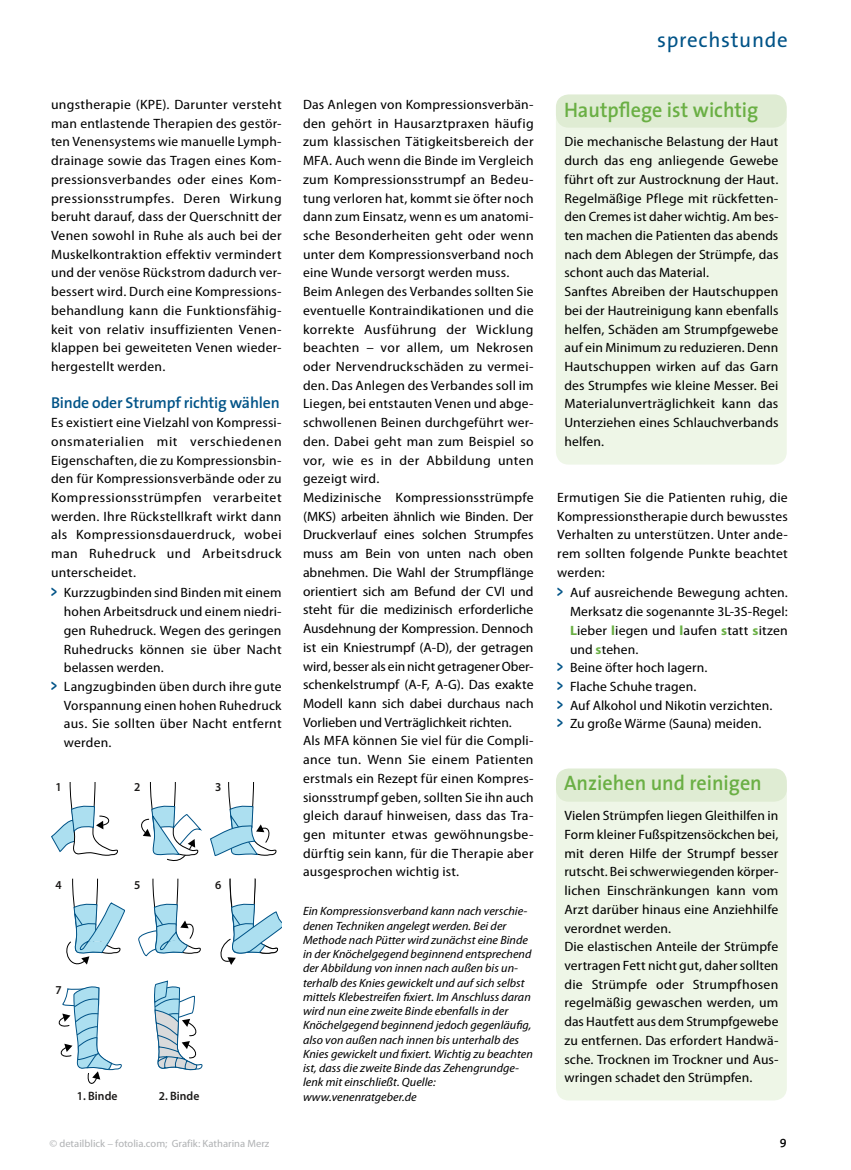
<style>
.page{position:relative;width:851px;height:1170px;background:#fff}
.page>*{position:absolute;margin:0;border:0;box-sizing:border-box;transform-origin:0 0}
.t1{font:600 21px "The Sans";color:#6aaf44;scale:.96 1}
.t2{font:21px "The Sans";letter-spacing:.035em;color:#005387}
.t3{font:600 15.75px "The Sans";letter-spacing:-.01em;color:#005387}
.t4{font:semi-condensed 13.5px/18.8px "Myriad Pro";letter-spacing:.01em;color:#000;scale:1.1 1}
.t5{font:semi-condensed 13.5px/18.8px "Myriad Pro";letter-spacing:.01em;color:#000;text-align:justify;scale:1.11 1}
.t6{font:semi-condensed 13.5px/18.8px "Myriad Pro";letter-spacing:.01em;color:#000;text-align:justify;scale:1.09 1}
.t7{font:600 12.15px "Myriad Pro";color:#1c1a19;scale:.96 1}
.t8{font:italic semi-condensed 12px/14.2px "Myriad Pro";color:#000;scale:1.1 1}
.t9{font:600 12px "The Sans";color:#000}
.t10{font:semi-condensed 10.5px "Myriad Pro";color:#b1b3b5;scale:1.1 1}
.s1{font-family:"VAG Rounded";font-weight:700;font-stretch:normal;font-size:16.5px;color:#005387}
.s2{font-weight:700;color:#6aaf44}
</style>
<div class="page">
<svg style="left:51px;top:782px;width:67px;height:74px"></svg>
<svg style="left:141px;top:782px;width:60px;height:79px"></svg>
<svg style="left:210px;top:782px;width:66px;height:74px"></svg>
<svg style="left:66px;top:878px;width:59px;height:87px"></svg>
<svg style="left:138px;top:878px;width:63px;height:79px"></svg>
<svg style="left:220px;top:878px;width:61px;height:86px"></svg>
<svg style="left:58px;top:986px;width:64px;height:98px"></svg>
<svg style="left:154px;top:980px;width:48px;height:90px"></svg>
<div style="left:556px;top:107px;width:230px;height:357px;background:#eef6e7;border-radius:13px"></div>
<div style="left:556px;top:94px;width:230px;height:34px;background:#dfecd3;border-radius:13px"></div>
<div style="left:556px;top:774px;width:230px;height:326px;background:#eef6e7;border-radius:13px"></div>
<div style="left:556px;top:768px;width:230px;height:33px;background:#dfecd3;border-radius:13px"></div>
<p class="t5" style="left:51px;top:95px;width:209px">ungstherapie (KPE). Darunter versteht man entlastende Therapien des gestör&shy;ten Venensystems wie manuelle Lymph&shy;drainage sowie das Tragen eines Kom&shy;pressionsverbandes oder eines Kom&shy;pressionsstrumpfes. Deren Wirkung beruht darauf, dass der Querschnitt der Venen sowohl in Ruhe als auch bei der Muskelkontraktion effektiv vermindert und der venöse Rückstrom dadurch ver&shy;bessert wird. Durch eine Kompressions&shy;behandlung kann die Funktionsfähig&shy;keit von relativ insuffizienten Venen&shy;klappen bei geweiteten Venen wieder&shy;hergestellt werden.</p>
<p class="t3" style="left:51px;top:393px;width:230px">Binde oder Strumpf richtig wählen</p>
<p class="t6" style="left:51px;top:413px;width:213px">Es existiert eine Vielzahl von Kompressi&shy;onsmaterialien mit verschiedenen Eigenschaften, die zu Kompressionsbin&shy;den für Kompressionsverbände oder zu Kompressionsstrümpfen verarbeitet werden. Ihre Rückstellkraft wirkt dann als Kompressionsdauerdruck, wobei man Ruhedruck und Arbeitsdruck unterscheidet.</p>
<p class="t4" style="left:51px;top:583px;width:211px"><span class="s1">&gt;</span> Kurzzugbinden sind Binden mit einem</p>
<p class="t4" style="left:64px;top:602px;width:199px">hohen Arbeitsdruck und einem niedri-</p>
<p class="t5" style="left:64px;top:621px;width:198px">gen Ruhedruck. Wegen des geringen</p>
<p class="t5" style="left:64px;top:640px;width:198px">Ruhedrucks können sie über Nacht</p>
<p class="t4" style="left:64px;top:658px;width:92px">belassen werden.</p>
<p class="t4" style="left:51px;top:677px;width:211px"><span class="s1">&gt;</span> Langzugbinden üben durch ihre gute</p>
<p class="t6" style="left:64px;top:696px;width:201px">Vorspannung einen hohen Ruhedruck</p>
<p class="t5" style="left:64px;top:714px;width:198px">aus. Sie sollten über Nacht entfernt</p>
<p class="t4" style="left:64px;top:733px;width:45px">werden.</p>
<p class="t7" style="left:56px;top:779px;width:8px">1</p>
<p class="t7" style="left:134px;top:779px;width:8px">2</p>
<p class="t7" style="left:215px;top:779px;width:8px">3</p>
<p class="t7" style="left:56px;top:876px;width:8px">4</p>
<p class="t7" style="left:134px;top:876px;width:8px">5</p>
<p class="t7" style="left:215px;top:876px;width:8px">6</p>
<p class="t7" style="left:56px;top:981px;width:8px">7</p>
<p class="t7" style="left:77px;top:1087px;width:44px">1. Binde</p>
<p class="t7" style="left:159px;top:1087px;width:44px">2. Binde</p>
<p class="t10" style="left:49px;top:1137px;width:201px">© detailblick – fotolia.com; Grafik: Katharina Merz</p>
<p class="t4" style="left:303px;top:95px;width:211px">Das Anlegen von Kompressionsverbän&shy;den gehört in Hausarztpraxen häufig zum klassischen Tätigkeitsbereich der MFA. Auch wenn die Binde im Vergleich zum Kompressionsstrumpf an Bedeu&shy;tung verloren hat, kommt sie öfter noch dann zum Einsatz, wenn es um anatomi&shy;sche Besonderheiten geht oder wenn unter dem Kompressionsverband noch eine Wunde versorgt werden muss.<br>Beim Anlegen des Verbandes sollten Sie eventuelle Kontraindikationen und die korrekte Ausführung der Wicklung beachten – vor allem, um Nekrosen oder Nervendruckschäden zu vermei&shy;den. Das Anlegen des Verbandes soll im Liegen, bei entstauten Venen und abge&shy;schwollenen Beinen durchgeführt wer&shy;den. Dabei geht man zum Beispiel so vor, wie es in der Abbildung unten gezeigt wird.<br>Medizinische Kompressionsstrümpfe (MKS) arbeiten ähnlich wie Binden. Der Druckverlauf eines solchen Strumpfes muss am Bein von unten nach oben abnehmen. Die Wahl der Strumpflänge orientiert sich am Befund der CVI und steht für die medizinisch erforderliche Ausdehnung der Kompression. Dennoch ist ein Kniestrumpf (A-D), der getragen wird, besser als ein nicht getragener Ober&shy;schenkelstrumpf (A-F, A-G). Das exakte Modell kann sich dabei durchaus nach Vorlieben und Verträglichkeit richten.<br>Als MFA können Sie viel für die Compli&shy;ance tun. Wenn Sie einem Patienten erstmals ein Rezept für einen Kompres&shy;sionsstrumpf geben, sollten Sie ihn auch gleich darauf hinweisen, dass das Tra&shy;gen mitunter etwas gewöhnungsbe&shy;dürftig sein kann, für die Therapie aber ausgesprochen wichtig ist.</p>
<p class="t8" style="left:303px;top:904px;width:210px">Ein Kompressionsverband kann nach verschie&shy;denen Techniken angelegt werden. Bei der Methode nach Pütter wird zunächst eine Binde in der Knöchelgegend beginnend entsprechend der Abbildung von innen nach außen bis un&shy;terhalb des Knies gewickelt und auf sich selbst mittels Klebestreifen fixiert. Im Anschluss daran wird nun eine zweite Binde ebenfalls in der Knöchelgegend beginnend jedoch gegenläufig, also von außen nach innen bis unterhalb des Knies gewickelt und fixiert. Wichtig zu beachten ist, dass die zweite Binde das Zehengrundge&shy;lenk mit einschließt. Quelle: www.venenratgeber.de</p>
<h1 class="t2" style="left:657px;top:27px;width:132px">sprechstunde</h1>
<h1 class="t1" style="left:564px;top:97px;width:204px">Hautpflege ist wichtig</h1>
<p class="t4" style="left:564px;top:133px;width:196px">Die mechanische Belastung der Haut durch das eng anliegende Gewebe führt oft zur Austrocknung der Haut.<br>Regelmäßige Pflege mit rückfetten&shy;den Cremes ist daher wichtig. Am bes&shy;ten machen die Patienten das abends nach dem Ablegen der Strümpfe, das schont auch das Material.<br>Sanftes Abreiben der Hautschuppen bei der Hautreinigung kann ebenfalls helfen, Schäden am Strumpfgewebe auf ein Minimum zu reduzieren. Denn Hautschuppen wirken auf das Garn des Strumpfes wie kleine Messer. Bei Materialunverträglichkeit kann das Unterziehen eines Schlauchverbands helfen.</p>
<p class="t5" style="left:557px;top:488px;width:209px">Ermutigen Sie die Patienten ruhig, die Kompressionstherapie durch bewusstes Verhalten zu unterstützen. Unter ande&shy;rem sollten folgende Punkte beachtet werden:</p>
<p class="t5" style="left:557px;top:583px;width:209px"><span class="s1">&gt;</span> Auf ausreichende Bewegung achten.</p>
<p class="t4" style="left:570px;top:602px;width:199px">Merksatz die sogenannte 3L-3S-Regel:</p>
<p class="t5" style="left:570px;top:621px;width:198px"><span class="s2">L</span>ieber <span class="s2">l</span>iegen und <span class="s2">l</span>aufen <span class="s2">s</span>tatt <span class="s2">s</span>itzen</p>
<p class="t4" style="left:570px;top:640px;width:64px">und <span class="s2">s</span>tehen.</p>
<p class="t4" style="left:557px;top:658px;width:138px"><span class="s1">&gt;</span> Beine öfter hoch lagern.</p>
<p class="t4" style="left:557px;top:677px;width:128px"><span class="s1">&gt;</span> Flache Schuhe tragen.</p>
<p class="t4" style="left:557px;top:696px;width:197px"><span class="s1">&gt;</span> Auf Alkohol und Nikotin verzichten.</p>
<p class="t4" style="left:557px;top:714px;width:187px"><span class="s1">&gt;</span> Zu große Wärme (Sauna) meiden.</p>
<h1 class="t1" style="left:564px;top:769px;width:207px">Anziehen und reinigen</h1>
<p class="t4" style="left:564px;top:806px;width:196px">Vielen Strümpfen liegen Gleithilfen in Form kleiner Fußspitzensöckchen bei, mit deren Hilfe der Strumpf besser rutscht. Bei schwerwiegenden körper&shy;lichen Einschränkungen kann vom Arzt darüber hinaus eine Anziehhilfe verordnet werden.<br>Die elastischen Anteile der Strümpfe vertragen Fett nicht gut, daher sollten die Strümpfe oder Strumpfhosen regelmäßig gewaschen werden, um das Hautfett aus dem Strumpfgewebe zu entfernen. Das erfordert Handwä&shy;sche. Trocknen im Trockner und Aus&shy;wringen schadet den Strümpfen.</p>
<p class="t9" style="left:779px;top:1133px;width:8px">9</p>
</div>
